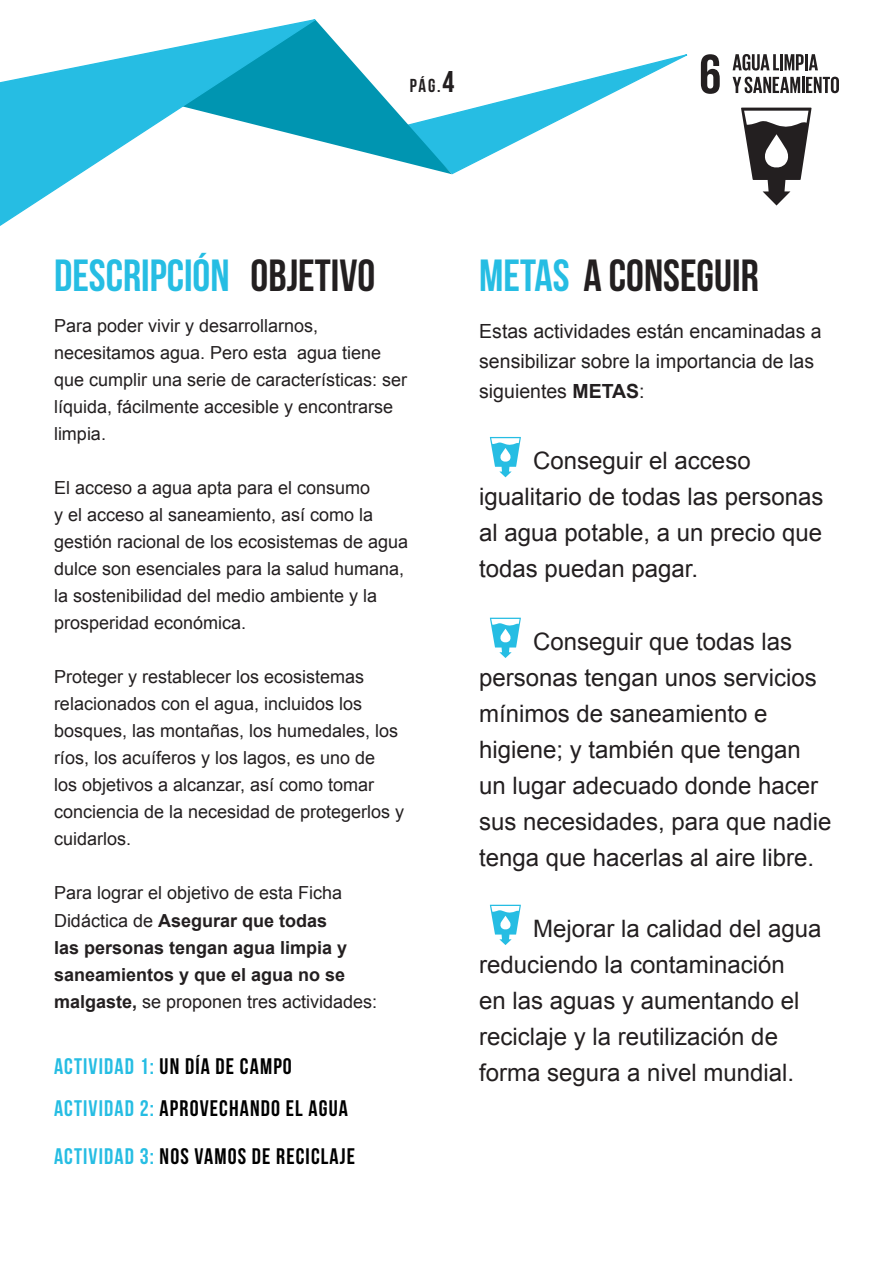
<style>
.page{position:relative;width:893px;height:1263px;background:#fff}
.page>*{position:absolute;margin:0;border:0;box-sizing:border-box;transform-origin:0 0}
.t1{font:45px "Bebas Neue";color:#26bde3}
.t2{font:45px "Bebas Neue";color:#231f20}
.t3{font:24px/36px "Arial";color:#231f20}
.t4{font:22.5px "Bebas Neue";letter-spacing:.05em;color:#000}
.t5{font:19.5px/30px "Arial";color:#231f20}
.t6{font:18.75px "Bebas Neue";color:#231f20}
.t7{font:18px/27px "Arial";color:#231f20}
.t8{font:700 18px/27px "Arial";color:#231f20}
.s1{font-size:30px}
.s2{color:#231f20}
.s3{font-weight:400}
.s4{color:#26bde3}
.s5{font-weight:700}
</style>
<div class="page">
<svg style="left:321px;top:26px;width:367px;height:149px"></svg>
<svg style="left:0;top:19px;width:321px;height:207px"></svg>
<svg style="left:733px;top:54px;width:85px;height:17px"></svg>
<svg style="left:701px;top:54px;width:19px;height:40px"></svg>
<svg style="left:741px;top:108px;width:70px;height:98px"></svg>
<svg style="left:733px;top:77px;width:106px;height:16px"></svg>
<svg style="left:490px;top:437px;width:31px;height:40px"></svg>
<svg style="left:490px;top:618px;width:31px;height:40px"></svg>
<svg style="left:490px;top:905px;width:31px;height:40px"></svg>
<p class="t6" style="left:410px;top:75px;width:46px">PÁG.<span class="s1">4</span></p>
<p class="t1" style="left:54px;top:251px;width:323px">DESCRIPCIÓN <span class="s2">OBJETIVO</span></p>
<p class="t7" style="left:54px;top:313px;width:355px">Para poder vivir y desarrollarnos, necesitamos agua. Pero esta agua tiene que cumplir una serie de características: ser líquida, fácilmente accesible y encontrarse limpia.</p>
<p class="t7" style="left:54px;top:475px;width:356px">El acceso a agua apta para el consumo<br>y el acceso al saneamiento, así como la gestión racional de los ecosistemas de agua dulce son esenciales para la salud humana, la sostenibilidad del medio ambiente y la prosperidad económica.</p>
<p class="t7" style="left:54px;top:664px;width:352px">Proteger y restablecer los ecosistemas relacionados con el agua, incluidos los bosques, las montañas, los humedales, los ríos, los acuíferos y los lagos, es uno de<br>los objetivos a alcanzar, así como tomar conciencia de la necesidad de protegerlos y cuidarlos.</p>
<p class="t8" style="left:54px;top:880px;width:325px"><span class="s3">Para lograr el objetivo de esta Ficha Didáctica de</span> Asegurar que todas<br>las personas tengan agua limpia y saneamientos y que el agua no se malgaste, <span class="s3">se proponen tres actividades:</span></p>
<p class="t4" style="left:54px;top:1053px;width:239px"><span class="s4">ACTIVIDAD 1:</span> UN DÍA DE CAMPO</p>
<p class="t4" style="left:54px;top:1095px;width:295px"><span class="s4">ACTIVIDAD 2:</span> APROVECHANDO EL AGUA</p>
<p class="t4" style="left:54px;top:1143px;width:303px"><span class="s4">ACTIVIDAD 3:</span> NOS VAMOS DE RECICLAJE</p>
<p class="t2" style="left:479px;top:251px;width:281px"><span class="s4">METAS</span> A CONSEGUIR</p>
<p class="t5" style="left:479px;top:317px;width:344px">Estas actividades están encaminadas a sensibilizar sobre la importancia de las siguientes <span class="s5">METAS</span>:</p>
<p class="t3" style="left:479px;top:443px;width:346px;text-indent:54px">Conseguir el acceso igualitario de todas las personas al agua potable, a un precio que todas puedan pagar.</p>
<p class="t3" style="left:479px;top:623px;width:354px;text-indent:54px">Conseguir que todas las personas tengan unos servicios mínimos de saneamiento e higiene; y también que tengan un lugar adecuado donde hacer sus necesidades, para que nadie tenga que hacerlas al aire libre.</p>
<p class="t3" style="left:479px;top:910px;width:344px;text-indent:54px">Mejorar la calidad del agua reduciendo la contaminación<br>en las aguas y aumentando el reciclaje y la reutilización de forma segura a nivel mundial.</p>
</div>
